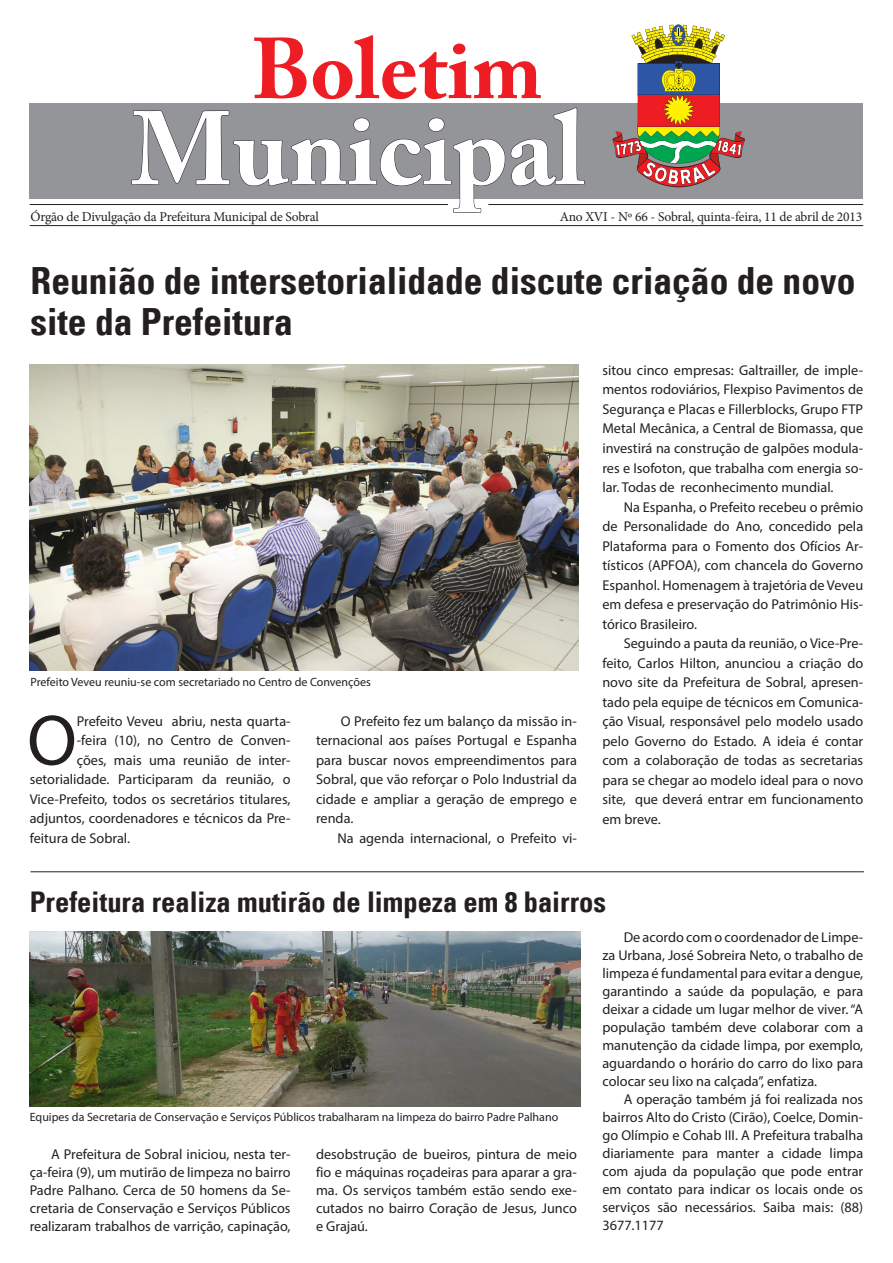
<style>
.page{position:relative;width:893px;height:1263px;background:#fff}
.page>*{position:absolute;margin:0;border:0;box-sizing:border-box;transform-origin:0 0}
.t1{font:700 103.05px "Adobe Caslon Pro";color:#f2f3f4}
.t2{font:700 85.2px "Adobe Caslon Pro";color:#ee1d23}
.t3{font:72.15px "Myriad Pro";color:#231f20}
.t4{font:700 condensed 37.5px/40.5px "Univers";color:#231f20}
.t5{font:700 condensed 28.5px "Univers";color:#231f20}
.t6{font:14.25px/19.5px "Myriad Pro";color:#231f20;text-align:justify}
.t7{font:13.5px "Minion Pro";letter-spacing:-.015em;color:#231f20}
.t8{font:12px "Myriad Pro";color:#231f20}
</style>
<div class="page">
<hr style="left:30px;top:225px;width:833px;height:1px;background:#231f20">
<div style="left:30px;top:104px;width:833px;height:95px;background:#939598"></div>
<hr style="left:30px;top:204px;width:418px;height:1px;background:#231f20">
<hr style="left:488px;top:204px;width:375px;height:1px;background:#231f20">
<svg style="left:131px;top:110px;width:374px;height:103px"></svg>
<svg style="left:511px;top:108px;width:74px;height:78px"></svg>
<svg style="left:608px;top:24px;width:141px;height:163px"></svg>
<hr style="left:30px;top:871px;width:834px;height:1px;background:#231f20">
<img style="left:30px;top:931px;width:550px;height:175px">
<img style="left:30px;top:364px;width:549px;height:306px">
<p class="t2" style="left:252px;top:19px;width:292px">Boletim</p>
<p class="t1" style="left:131px;top:88px;width:455px">Municipal</p>
<p class="t7" style="left:30px;top:207px;width:290px">Órgão de Divulgação da Prefeitura Municipal de Sobral</p>
<p class="t7" style="left:560px;top:207px;width:304px">Ano XVI - Nº 66 - Sobral, quinta-feira, 11 de abril de 2013</p>
<p class="t4" style="left:30px;top:261px;width:826px">Reunião de intersetorialidade discute criação de novo site da Prefeitura</p>
<p class="t8" style="left:30px;top:674px;width:342px">Prefeito Veveu reuniu-se com secretariado no Centro de Convenções</p>
<p class="t3" style="left:27px;top:696px;width:51px">O</p>
<p class="t6" style="left:77px;top:711px;width:215px">Prefeito Veveu abriu, nesta quarta-</p>
<p class="t6" style="left:77px;top:730px;width:215px">-feira (10), no Centro de Conven-</p>
<p class="t6" style="left:77px;top:750px;width:215px">ções, mais uma reunião de inter-</p>
<p class="t6" style="left:30px;top:769px;width:262px">setorialidade. Participaram da reunião, o</p>
<p class="t6" style="left:30px;top:789px;width:262px">Vice-Prefeito, todos os secretários titulares,</p>
<p class="t6" style="left:30px;top:808px;width:262px">adjuntos, coordenadores e técnicos da Pre-</p>
<p class="t6" style="left:30px;top:828px;width:102px">feitura de Sobral.</p>
<p class="t6" style="left:316px;top:711px;width:262px;text-indent:25px">O Prefeito fez um balanço da missão in&shy;ternacional aos países Portugal e Espanha para buscar novos empreendimentos para Sobral, que vão reforçar o Polo Industrial da cidade e ampliar a geração de emprego e renda.</p>
<p class="t6" style="left:337px;top:828px;width:241px">Na agenda internacional, o Prefeito vi-</p>
<p class="t6" style="left:602px;top:360px;width:262px">sitou cinco empresas: Galtrailler, de imple&shy;mentos rodoviários, Flexpiso Pavimentos de Segurança e Placas e Fillerblocks, Grupo FTP Metal Mecânica, a Central de Biomassa, que investirá na construção de galpões modula&shy;res e Isofoton, que trabalha com energia so&shy;lar. Todas de reconhecimento mundial.</p>
<p class="t6" style="left:602px;top:497px;width:262px;text-indent:21px">Na Espanha, o Prefeito recebeu o prêmio de Personalidade do Ano, concedido pela Plataforma para o Fomento dos Ofícios Ar&shy;tísticos (APFOA), com chancela do Governo Espanhol. Homenagem à trajetória de Veveu em defesa e preservação do Patrimônio His&shy;tórico Brasileiro.</p>
<p class="t6" style="left:602px;top:633px;width:262px;text-indent:21px">Seguindo a pauta da reunião, o Vice-Pre&shy;feito, Carlos Hilton, anunciou a criação do novo site da Prefeitura de Sobral, apresen&shy;tado pela equipe de técnicos em Comunica&shy;ção Visual, responsável pelo modelo usado pelo Governo do Estado. A ideia é contar com a colaboração de todas as secretarias para se chegar ao modelo ideal para o novo site, que deverá entrar em funcionamento em breve.</p>
<p class="t5" style="left:30px;top:884px;width:578px">Prefeitura realiza mutirão de limpeza em 8 bairros</p>
<p class="t8" style="left:30px;top:1110px;width:530px">Equipes da Secretaria de Conservação e Serviços Públicos trabalharam na limpeza do bairro Padre Palhano</p>
<p class="t6" style="left:30px;top:1145px;width:262px;line-height:18px;text-indent:21px">A Prefeitura de Sobral iniciou, nesta ter&shy;ça-feira (9), um mutirão de limpeza no bairro Padre Palhano. Cerca de 50 homens da Se&shy;cretaria de Conservação e Serviços Públicos realizaram trabalhos de varrição, capinação,</p>
<p class="t6" style="left:316px;top:1145px;width:262px;line-height:18px">desobstrução de bueiros, pintura de meio fio e máquinas roçadeiras para aparar a gra&shy;ma. Os serviços também estão sendo exe&shy;cutados no bairro Coração de Jesus, Junco e Grajaú.</p>
<p class="t6" style="left:602px;top:928px;width:262px;line-height:18px;text-indent:21px">De acordo com o coordenador de Limpe&shy;za Urbana, José Sobreira Neto, o trabalho de limpeza é fundamental para evitar a dengue, garantindo a saúde da população, e para deixar a cidade um lugar melhor de viver. “A população também deve colaborar com a manutenção da cidade limpa, por exemplo, aguardando o horário do carro do lixo para colocar seu lixo na calçada”, enfatiza.</p>
<p class="t6" style="left:602px;top:1090px;width:262px;line-height:18px;text-indent:21px">A operação também já foi realizada nos bairros Alto do Cristo (Cirão), Coelce, Domin&shy;go Olímpio e Cohab III. A Prefeitura trabalha diariamente para manter a cidade limpa com ajuda da população que pode entrar em contato para indicar os locais onde os serviços são necessários. Saiba mais: (88)<br>3677.1177</p>
</div>
